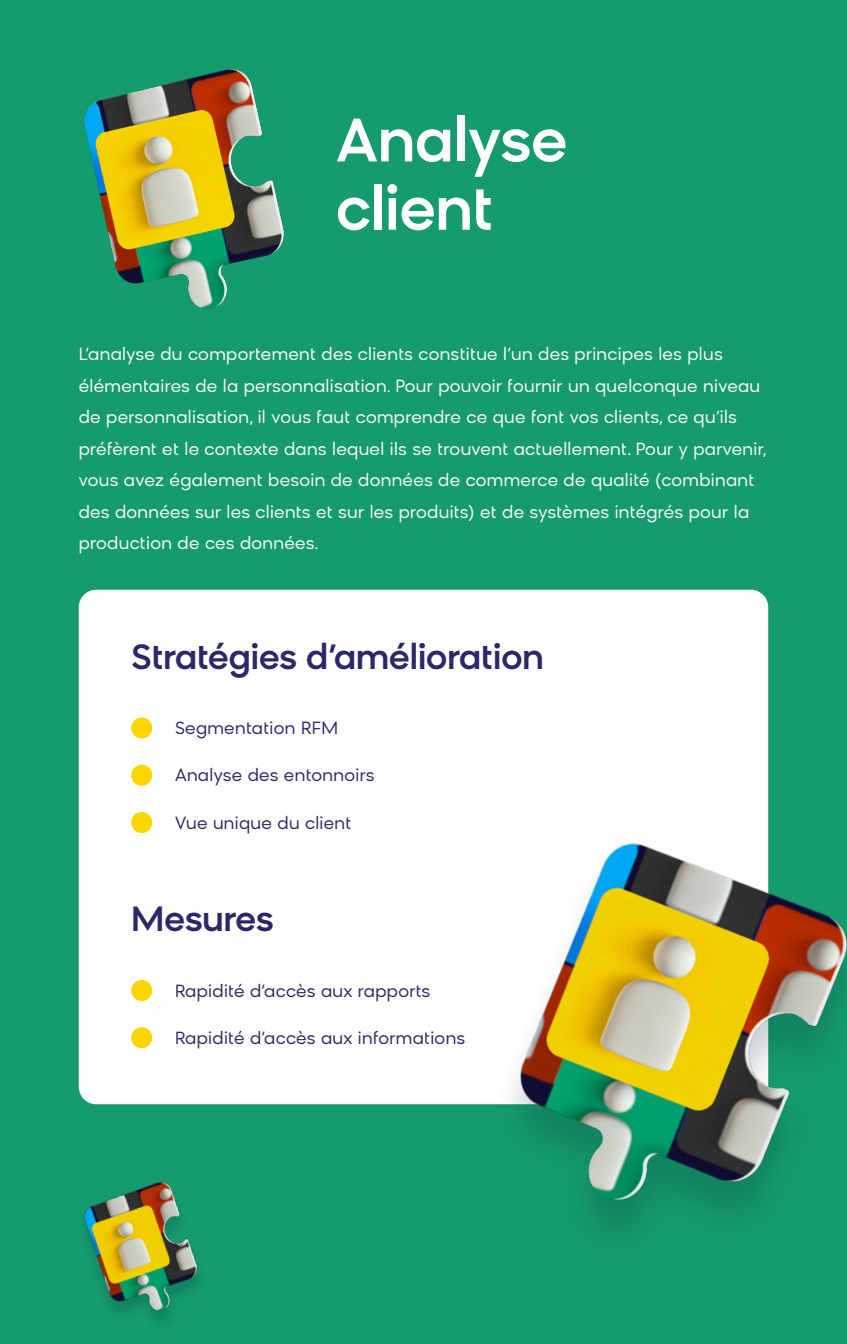
<style>
.page{position:relative;width:847px;height:1344px;background:#fff}
.page>*{position:absolute;margin:0;border:0;box-sizing:border-box;transform-origin:0 0}
.t1{font:500 61.25px/68.2px "Bloomreach Sans";color:#fff}
.t2{font:500 35px "Bloomreach Sans";color:#2a2868}
.t3{font:17.5px/31.5px "Bloomreach Sans";letter-spacing:.02em;color:#fff}
.t4{font:17.5px "Bloomreach Sans";letter-spacing:.02em;color:#2a2868}
</style>
<div class="page">
<div style="left:1px;top:0;width:846px;height:1344px;background:#159b6c"></div>
<img style="left:84px;top:69px;width:200px;height:241px">
<div style="left:79px;top:590px;width:689px;height:514px;background:#fff;border-radius:18px"></div>
<div style="left:131px;top:718px;width:21px;height:20px;background:#ffd500;border-radius:50%"></div>
<div style="left:131px;top:980px;width:21px;height:21px;background:#ffd500;border-radius:50%"></div>
<div style="left:131px;top:765px;width:21px;height:21px;background:#ffd500;border-radius:50%"></div>
<div style="left:131px;top:1027px;width:21px;height:21px;background:#ffd500;border-radius:50%"></div>
<div style="left:131px;top:812px;width:21px;height:21px;background:#ffd500;border-radius:50%"></div>
<img style="left:435px;top:782px;width:412px;height:447px">
<img style="left:84px;top:1181px;width:114px;height:140px">
<h1 class="t1" style="left:336px;top:106px;width:233px">Analyse client</h1>
<p class="t3" style="left:79px;top:338px;width:689px">L’analyse du comportement des clients constitue l’un des principes les plus élémentaires de la personnalisation. Pour pouvoir fournir un quelconque niveau de personnalisation, il vous faut comprendre ce que font vos clients, ce qu’ils préfèrent et le contexte dans lequel ils se trouvent actuellement. Pour y parvenir, vous avez également besoin de données de commerce de qualité (combinant des données sur les clients et sur les produits) et de systèmes intégrés pour la production de ces données.</p>
<h2 class="t2" style="left:131px;top:635px;width:414px">Stratégies d’amélioration</h2>
<p class="t4" style="left:175px;top:717px;width:164px">Segmentation RFM</p>
<p class="t4" style="left:175px;top:765px;width:201px">Analyse des entonnoirs</p>
<p class="t4" style="left:175px;top:812px;width:178px">Vue unique du client</p>
<h2 class="t2" style="left:131px;top:897px;width:144px">Mesures</h2>
<p class="t4" style="left:175px;top:980px;width:257px">Rapidité d’accès aux rapports</p>
<p class="t4" style="left:175px;top:1027px;width:292px">Rapidité d’accès aux informations</p>
</div>
